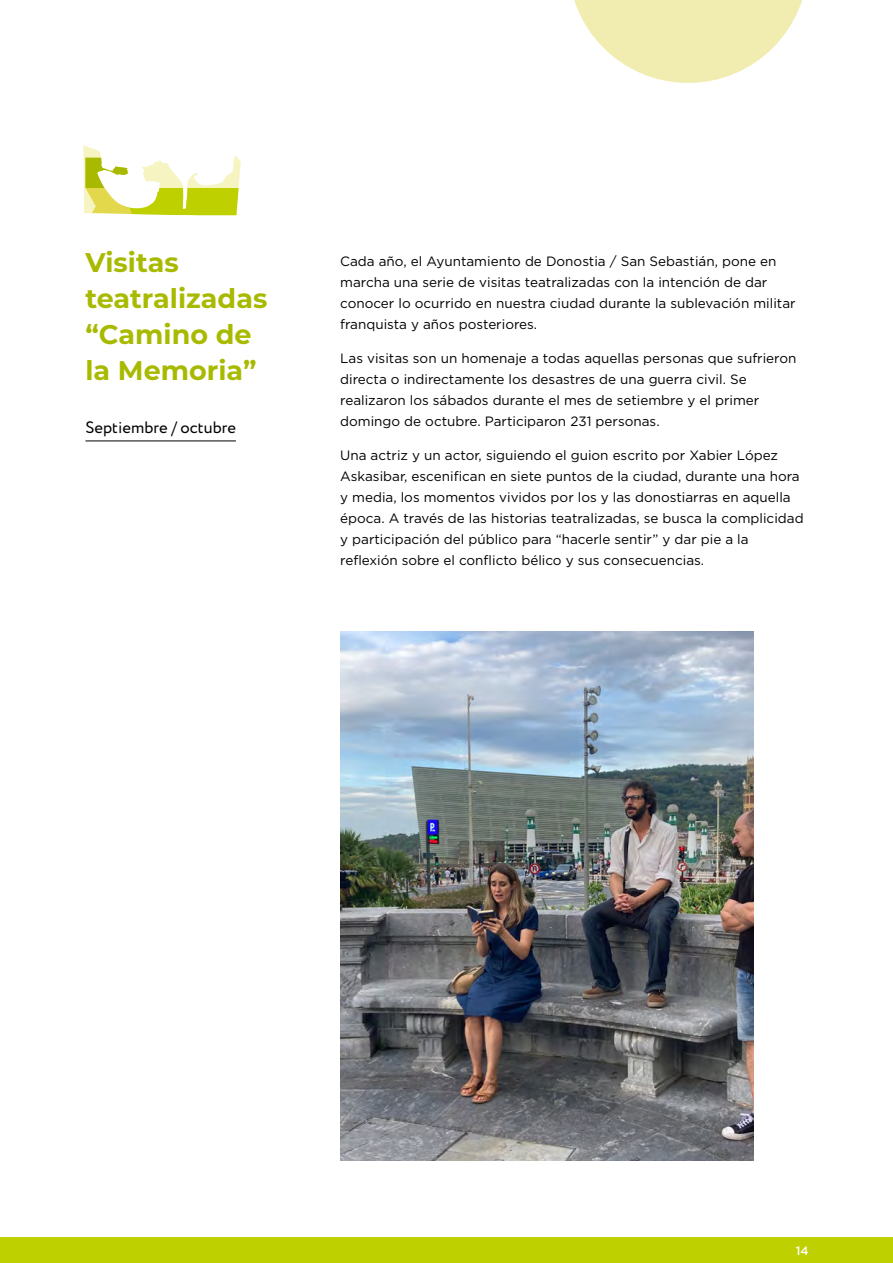
<style>
.page{position:relative;width:893px;height:1263px;background:#fff}
.page>*{position:absolute;margin:0;border:0;box-sizing:border-box;transform-origin:0 0}
.t1{font:700 27px/36px "Montserrat";color:#a8ba00}
.t2{font:16.5px "Circe";color:#000}
.t3{font:13.5px/21px "Gotham";color:#000}
.t4{font:500 12px "Gotham";color:#fff}
</style>
<div class="page">
<div style="left:0;top:1238px;width:893px;height:25px;background:#bed000"></div>
<svg style="left:574px;top:0;width:228px;height:83px"></svg>
<img style="left:340px;top:631px;width:414px;height:530px">
<svg style="left:83px;top:146px;width:158px;height:69px"></svg>
<hr style="left:85px;top:440px;width:151px;height:1px;background:#000">
<h1 class="t1" style="left:85px;top:243px;width:183px">Visitas teatralizadas “Camino de la Memoria”</h1>
<p class="t2" style="left:85px;top:417px;width:152px">Septiembre / octubre</p>
<p class="t3" style="left:340px;top:250px;width:457px">Cada año, el Ayuntamiento de Donostia / San Sebastián, pone en marcha una serie de visitas teatralizadas con la intención de dar conocer lo ocurrido en nuestra ciudad durante la sublevación militar franquista y años posteriores.</p>
<p class="t3" style="left:340px;top:347px;width:458px">Las visitas son un homenaje a todas aquellas personas que sufrieron directa o indirectamente los desastres de una guerra civil. Se realizaron los sábados durante el mes de setiembre y el primer domingo de octubre. Participaron 231 personas.</p>
<p class="t3" style="left:340px;top:444px;width:465px">Una actriz y un actor, siguiendo el guion escrito por Xabier López Askasibar, escenifican en siete puntos de la ciudad, durante una hora y media, los momentos vividos por los y las donostiarras en aquella época. A través de las historias teatralizadas, se busca la complicidad y participación del público para “hacerle sentir” y dar pie a la reflexión sobre el conflicto bélico y sus consecuencias.</p>
<p class="t4" style="left:796px;top:1242px;width:14px">14</p>
</div>
